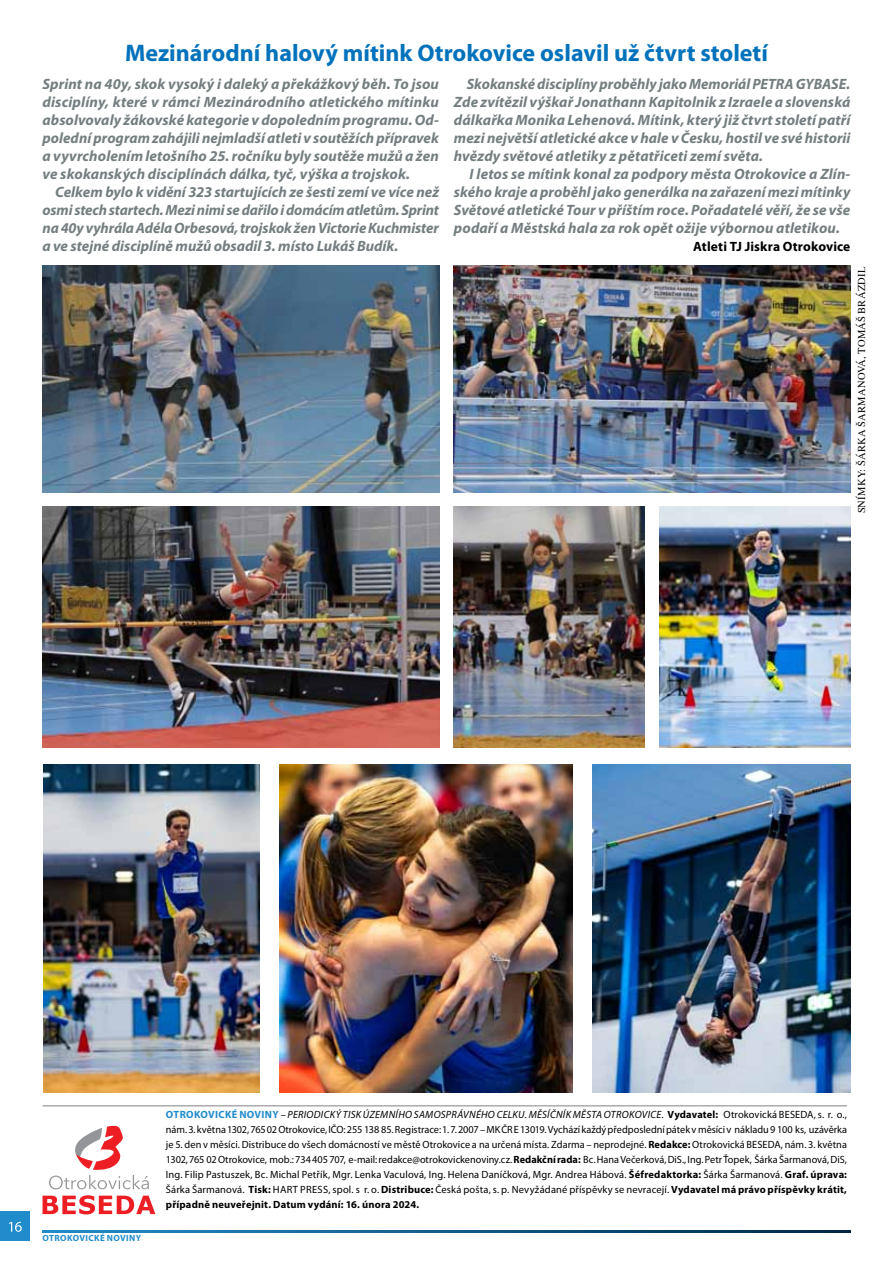
<style>
.page{position:relative;width:893px;height:1263px;background:#fff}
.page>*{position:absolute;margin:0;border:0;box-sizing:border-box;transform-origin:0 0}
.t1{font:700 24px "Myriad Pro";color:#0072bc}
.t2{font:italic 700 15px/18px "Myriad Pro";letter-spacing:.005em;color:#747d7f;text-align:justify}
.t3{font:700 13.5px "Myriad Pro";letter-spacing:.005em;color:#000}
.t4{font:10.5px/15px "Myriad Pro";letter-spacing:.015em;color:#000;text-align:justify}
.t5{font:700 10.5px/15px "Myriad Pro";letter-spacing:.015em;color:#000}
.t6{font:italic 10.5px "Myriad Pro";letter-spacing:.025em;color:#000}
.t7{font:10.5px "Toronto CE";letter-spacing:.03em;color:#000}
.t8{font:700 10.5px "Myriad Pro";letter-spacing:.035em;color:#218ccc}
.t9{font:700 9px "Myriad Pro";letter-spacing:.04em;color:#218ccc}
.s1{font-weight:400;color:#000}
.s2{font-weight:400;font-style:italic;color:#000}
.s3{font-style:italic}
.s4{font-weight:700}
.s5{font-weight:400}
</style>
<div class="page">
<div style="left:0;top:1211px;width:30px;height:29px;background:#218ccc"></div>
<svg style="left:9px;top:1222px;width:13px;height:10px"></svg>
<svg style="left:43px;top:1230px;width:807px;height:2px;background:#115b88"></svg>
<svg style="left:43px;top:1195px;width:112px;height:19px"></svg>
<svg style="left:49px;top:1126px;width:100px;height:63px"></svg>
<hr style="left:43px;top:1105px;width:804px;height:1px;background:#808285">
<img style="left:43px;top:266px;width:396px;height:226px">
<img style="left:454px;top:506px;width:191px;height:241px">
<img style="left:43px;top:506px;width:396px;height:241px">
<img style="left:454px;top:266px;width:396px;height:226px">
<img style="left:44px;top:764px;width:215px;height:329px">
<img style="left:280px;top:764px;width:292px;height:329px">
<img style="left:592px;top:764px;width:258px;height:329px">
<img style="left:660px;top:506px;width:190px;height:241px">
<h1 class="t1" style="left:125px;top:37px;width:645px">Mezinárodní halový mítink Otrokovice oslavil už čtvrt století</h1>
<p class="t2" style="left:43px;top:74px;width:398px">Sprint na 40y, skok vysoký i daleký a překážkový běh. To jsou disciplíny, které v rámci Mezinárodního atletického mítinku absolvovaly žákovské kategorie v dopoledním programu. Od&shy;polední program zahájili nejmladší atleti v soutěžích přípravek a vyvrcholením letošního 25. ročníku byly soutěže mužů a žen ve skokanských disciplínách dálka, tyč, výška a trojskok.</p>
<p class="t2" style="left:43px;top:182px;width:399px;text-indent:13px">Celkem bylo k vidění 323 startujících ze šesti zemí ve více než osmi stech startech. Mezi nimi se dařilo i domácím atletům. Sprint na 40y vyhrála Adéla Orbesová, trojskok žen Victorie Kuchmister a ve stejné disciplíně mužů obsadil 3. místo Lukáš Budík.</p>
<p class="t2" style="left:454px;top:74px;width:398px;text-indent:13px">Skokanské disciplíny proběhly jako Memoriál PETRA GYBASE.<br>Zde zvítězil výškař Jonathann Kapitolnik z Izraele a slovenská dálkařka Monika Lehenová. Mítink, který již čtvrt století patří mezi největší atletické akce v hale v Česku, hostil ve své historii hvězdy světové atletiky z pětatřiceti zemí světa.</p>
<p class="t2" style="left:454px;top:164px;width:399px;text-indent:16px">I letos se mítink konal za podpory města Otrokovice a Zlín&shy;ského kraje a proběhl jako generálka na zařazení mezi mítinky Světové atletické Tour v příštím roce. Pořadatelé věří, že se vše podaří a Městská hala za rok opět ožije výbornou atletikou.</p>
<p class="t3" style="left:693px;top:237px;width:159px">Atleti TJ Jiskra Otrokovice</p>
<p class="t7" style="left:856px;top:513px;width:248px;rotate:-90deg">Snímky: šárka šarmanová, tomáš brázdil</p>
<p class="t9" style="left:42px;top:1232px;width:100px">Otrokovické noviny</p>
<p class="t8" style="left:166px;top:1108px;width:134px">Otrokovické noviny <span class="s1">–</span> <span class="s2">PERIODICK</span></p>
<p class="t6" style="left:336px;top:1108px;width:13px">Ý TISK</p>
<p class="t6" style="left:363px;top:1108px;width:8px">ÚZEMN</p>
<p class="t6" style="left:396px;top:1108px;width:26px">ÍHO SAMOSPR</p>
<p class="t6" style="left:457px;top:1108px;width:46px">ÁVNÉHO CELKU</p>
<p class="t6" style="left:525px;top:1108px;width:93px">. MĚSÍČNÍK MĚSTA OTROKOVICE</p>
<p class="t4" style="left:166px;top:1107px;width:683px;text-indent:496px"><span class="s3">.</span> <span class="s4">Vydavatel:</span> Otrokovická BESEDA, s. r. o., nám. 3. května 1302, 765 02 Otrokovice, IČO: 255 138 85. Registrace: 1. 7. 2007 – MK ČR E 13019. Vychází každý předposlední pátek v měsíci v nákladu 9 100 ks, uzávěrka je 5. den v měsíci. Distribuce do všech domácností ve městě Otrokovice a na určená místa. Zdarma – neprodejné. <span class="s4">Redakce:</span> Otrokovická BESEDA, nám. 3. května 1302, 765 02 Otrokovice, mob.: 734 405 707, e-mail: redakce@otrokovickenoviny.cz. <span class="s4">Redakční rada:</span> Bc. Hana Večerková, DiS., Ing. Petr Ťopek, Šárka Šarmanová, DiS, Ing. Filip Pastuszek, Bc. Michal Petřík, Mgr. Lenka Vaculová, Ing. Helena Daníčková, Mgr. Andrea Hábová. <span class="s4">Šéfredaktorka:</span> Šárka Šarmanová. <span class="s4">Graf. úprava:<br></span>Šárka Šarmanová. <span class="s4">Tisk:</span> Hart</p>
<p class="t5" style="left:166px;top:1182px;width:683px;text-indent:163px"><span class="s5">, spol. s r. o.</span> Distribuce: <span class="s5">Česká pošta, s. p. Nevyžádané příspěvky se nevracejí.</span> Vydavatel má právo příspěvky krátit, případně neuveřejnit. Datum vydání: 16. února 2024.</p>
<p class="t4" style="left:300px;top:1182px;width:7px">press</p>
</div>
